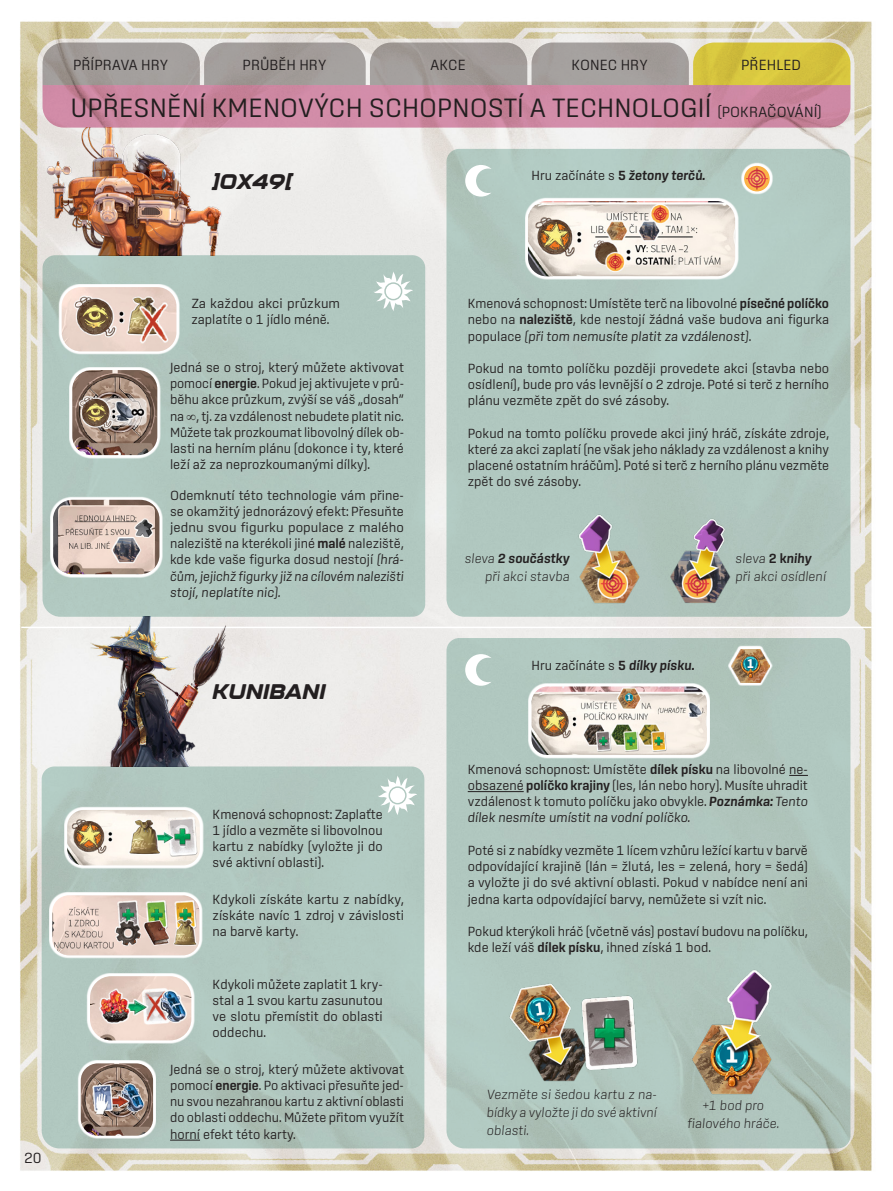
<style>
.page{position:relative;width:893px;height:1191px;background:#fff}
.page>*{position:absolute;margin:0;border:0;box-sizing:border-box;transform-origin:0 0}
.t1{font:300 27px "Sinter";color:#231f20}
.t2{font:italic 800 21px "Kallisto";color:#231f20}
.t3{font:300 15px "Sinter";color:#231f20}
.t4{font:700 13.95px "Source Sans Pro";color:#fff}
.t5{font:300 13.5px/16.2px "Sinter";color:#231f20;text-align:justify}
.t6{font:italic 200 13.5px/18px "Sinter";color:#231f20;text-align:right}
.s1{font-size:15px}
.s2{font-weight:600}
.s3{font-weight:600;font-style:italic}
.s4{font-style:italic}
.s5{font-weight:600;font-style:normal}
</style>
<div class="page">
<img style="left:20px;top:21px;width:852px;height:1150px">
<hr style="left:21px;top:626px;width:851px;height:2px;background:#fff">
<img style="left:46px;top:617px;width:209px;height:149px">
<img style="left:43px;top:128px;width:237px;height:127px">
<div style="left:43px;top:255px;width:382px;height:362px;background:#b0c7bf"></div>
<svg style="left:42px;top:766px;width:382px;height:382px;background:#b0c6be"></svg>
<div style="left:446px;top:149px;width:404px;height:468px;background:#b1c8c0"></div>
<svg style="left:446px;top:638px;width:404px;height:510px;background:#b0c5bd"></svg>
<svg style="left:373px;top:271px;width:40px;height:40px"></svg>
<svg style="left:378px;top:775px;width:39px;height:40px"></svg>
<svg style="left:465px;top:165px;width:27px;height:32px"></svg>
<svg style="left:465px;top:654px;width:27px;height:32px"></svg>
<svg style="left:741px;top:163px;width:32px;height:32px"></svg>
<div style="left:744px;top:166px;width:26px;height:25px;border:1px solid #fff;border-radius:50%"></div>
<div style="left:745px;top:167px;width:24px;height:23px;border:1px solid #fff;border-radius:50%"></div>
<svg style="left:746px;top:168px;width:22px;height:22px"></svg>
<svg style="left:43px;top:43px;width:807px;height:85px;background:#be9797"></svg>
<svg style="left:789px;top:775px;width:19px;height:1px"></svg>
<hr style="left:468px;top:791px;width:56px;height:1px;background:#231f20">
<svg style="left:58px;top:284px;width:122px;height:71px"></svg>
<img style="left:62px;top:287px;width:114px;height:64px">
<svg style="left:69px;top:367px;width:92px;height:91px"></svg>
<img style="left:72px;top:370px;width:85px;height:85px">
<svg style="left:50px;top:496px;width:113px;height:81px"></svg>
<img style="left:53px;top:500px;width:106px;height:74px">
<svg style="left:525px;top:198px;width:213px;height:82px"></svg>
<img style="left:528px;top:201px;width:207px;height:75px">
<hr style="left:170px;top:1139px;width:30px;height:1px;background:#231f20">
<svg style="left:64px;top:806px;width:139px;height:63px"></svg>
<img style="left:67px;top:810px;width:133px;height:55px">
<svg style="left:49px;top:892px;width:154px;height:67px"></svg>
<img style="left:52px;top:895px;width:147px;height:60px">
<svg style="left:87px;top:973px;width:108px;height:70px"></svg>
<img style="left:90px;top:976px;width:101px;height:64px">
<svg style="left:78px;top:1060px;width:78px;height:79px"></svg>
<img style="left:81px;top:1063px;width:72px;height:72px">
<svg style="left:728px;top:645px;width:45px;height:41px"></svg>
<img style="left:731px;top:649px;width:39px;height:33px">
<img style="left:738px;top:653px;width:25px;height:25px">
<svg style="left:528px;top:683px;width:182px;height:75px"></svg>
<img style="left:531px;top:686px;width:176px;height:69px">
<img style="left:577px;top:514px;width:155px;height:89px">
<img style="left:508px;top:981px;width:136px;height:101px">
<img style="left:690px;top:967px;width:91px;height:128px">
<p class="t3" style="left:73px;top:56px;width:97px">PŘÍPRAVA HRY</p>
<p class="t3" style="left:243px;top:56px;width:85px">PRŮBĚH HRY</p>
<p class="t3" style="left:430px;top:56px;width:37px">AKCE</p>
<p class="t3" style="left:572px;top:56px;width:78px">KONEC HRY</p>
<p class="t3" style="left:741px;top:56px;width:61px">PŘEHLED</p>
<h1 class="t1" style="left:70px;top:92px;width:753px">UPŘESNĚNÍ KMENOVÝCH SCHOPNOSTÍ A TECHNOLOGIÍ <span class="s1">(POKRAČOVÁNÍ)</span></h1>
<h2 class="t2" style="left:213px;top:168px;width:81px">]0X49[</h2>
<p class="t5" style="left:531px;top:167px;width:176px">Hru začínáte s <span class="s2">5</span> <span class="s3">žetony terčů.</span></p>
<p class="t3" style="left:24px;top:1149px;width:19px">20</p>
<p class="t5" style="left:191px;top:295px;width:150px">Za každou akci průzkum zaplatíte o 1 jídlo méně.</p>
<p class="t5" style="left:170px;top:359px;width:235px">Jedná se o stroj, který můžete aktivovat pomocí <span class="s2">energie</span>. Pokud jej aktivujete v prů&shy;běhu akce průzkum, zvýší se váš „dosah“ na ∞, tj. za vzdálenost nebudete platit nic.<br>Můžete tak prozkoumat libovolný dílek ob&shy;lasti na herním plánu (dokonce i ty, které leží až za neprozkoumanými dílky).</p>
<p class="t5" style="left:170px;top:486px;width:235px">Odemknutí této technologie vám přine&shy;se okamžitý jednorázový efekt: Přesuňte jednu svou figurku populace z malého naleziště na kterékoli jiné <span class="s2">malé</span> naleziště, kde kde vaše figurka dosud nestojí <span class="s4">(hrá&shy;čům, jejichž figurky již na cílovém nalezišti stojí, neplatíte nic).</span></p>
<h2 class="t2" style="left:213px;top:678px;width:115px">KUNIBANI</h2>
<p class="t5" style="left:213px;top:805px;width:172px">Kmenová schopnost: Zaplaťte 1 jídlo a vezměte si libovolnou kartu z nabídky (vyložte ji do své aktivní oblasti).</p>
<p class="t5" style="left:213px;top:890px;width:193px">Kdykoli získáte kartu z nabídky, získáte navíc 1 zdroj v závislosti na barvě karty.</p>
<p class="t5" style="left:213px;top:975px;width:172px">Kdykoli můžete zaplatit 1 kry&shy;stal a 1 svou kartu zasunutou ve slotu přemístit do oblasti oddechu.</p>
<p class="t5" style="left:170px;top:1060px;width:235px">Jedná se o stroj, který můžete aktivovat pomocí <span class="s2">energie</span>. Po aktivaci přesuňte jed&shy;nu svou nezahranou kartu z aktivní oblasti do oblasti oddechu. Můžete přitom využít horní efekt této karty.</p>
<p class="t5" style="left:468px;top:295px;width:363px">Kmenová schopnost: Umístěte terč na libovolné <span class="s2">písečné políčko </span>nebo na <span class="s2">naleziště</span>, kde nestojí žádná vaše budova ani figurka populace <span class="s4">(při tom nemusíte platit za vzdálenost)</span>.</p>
<p class="t5" style="left:468px;top:360px;width:363px">Pokud na tomto políčku později provedete akci (stavba nebo osídlení), bude pro vás levnější o 2 zdroje. Poté si terč z herního plánu vezměte zpět do své zásoby.</p>
<p class="t5" style="left:468px;top:425px;width:363px">Pokud na tomto políčku provede akci jiný hráč, získáte zdroje, které za akci zaplatí (ne však jeho náklady za vzdálenost a knihy placené ostatním hráčům). Poté si terč z herního plánu vezměte zpět do své zásoby.</p>
<p class="t6" style="left:465px;top:549px;width:107px">sleva <span class="s2">2 součástky </span>při akci stavba</p>
<p class="t6" style="left:736px;top:549px;width:92px;text-align:left">sleva <span class="s5">2 k</span><span class="s2">nihy </span>při akci osídlení</p>
<p class="t5" style="left:531px;top:656px;width:165px">Hru začínáte s <span class="s2">5</span> <span class="s3">dílky písku.</span></p>
<p class="t4" style="left:747px;top:654px;width:9px">1</p>
<p class="t5" style="left:468px;top:761px;width:342px">Kmenová schopnost: Umístěte <span class="s2">dílek písku</span> na libovolné ne&shy;obsazené <span class="s2">políčko krajiny</span> (les, lán nebo hory). Musíte uhradit vzdálenost k tomuto políčku jako obvykle. <span class="s3">Poznámka:</span> <span class="s4">Tento dílek nesmíte umístit na vodní políčko.</span></p>
<p class="t5" style="left:468px;top:842px;width:342px">Poté si z nabídky vezměte 1 lícem vzhůru ležící kartu v barvě odpovídající krajině (lán = žlutá, les = zelená, hory = šedá) a vyložte ji do své aktivní oblasti. Pokud v nabídce není ani jedna karta odpovídající barvy, nemůžete si vzít nic.</p>
<p class="t5" style="left:468px;top:923px;width:342px">Pokud kterýkoli hráč (včetně vás) postaví budovu na políčku, kde leží váš <span class="s2">dílek písku</span>, ihned získá 1 bod.</p>
<p class="t6" style="left:487px;top:1085px;width:172px;text-align:justify">Vezměte si šedou kartu z na&shy;bídky a vyložte ji do své aktivní oblasti.</p>
<p class="t6" style="left:688px;top:1096px;width:93px;text-align:center">+1 bod pro fialového hráče.</p>
</div>
